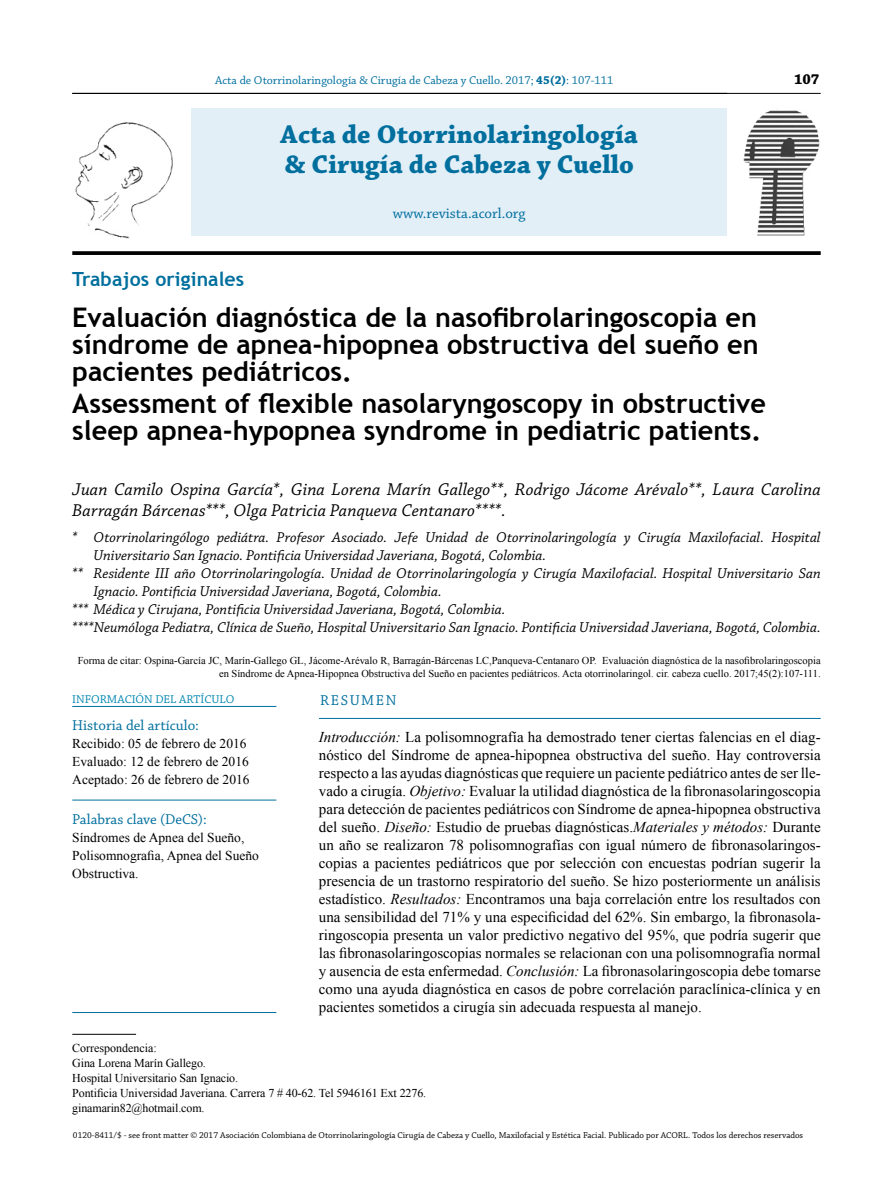
<style>
.page{position:relative;width:893px;height:1191px;background:#fff}
.page>*{position:absolute;margin:0;border:0;box-sizing:border-box;transform-origin:0 0}
.t1{font:700 27px/27px "Trebuchet MS";color:#000;text-align:justify}
.t2{font:700 27px/30px "Chaparral Pro";color:#006f9e}
.t3{font:700 19.5px "Trebuchet MS";letter-spacing:.005em;color:#006f9e}
.t4{font:italic 18px/21px "Chaparral Pro";letter-spacing:.005em;color:#000}
.t5{font:15px/18px "Times New Roman";color:#000;text-align:justify}
.t6{font:italic 15px "Chaparral Pro";color:#000}
.t7{font:15px "Chaparral Pro";color:#006f9e}
.t8{font:15px "Chaparral Pro";letter-spacing:.105em;color:#006f9e}
.t9{font:700 15px "Chaparral Pro";color:#000}
.t10{font:13.5px/18px "Times New Roman";color:#000}
.t11{font:12px/15px "Times New Roman";letter-spacing:-.01em;color:#000}
.t12{font:12px "Chaparral Pro";color:#006f9e}
.t13{font:12px "Chaparral Pro";color:#0087b1}
.t14{font:10.5px/12.9px "Times New Roman";color:#000;text-align:right}
.t15{font:9px "Chaparral Pro";color:#000}
.s1{font-weight:700}
.s2{font-weight:700;color:#fff}
.s3{color:#fff}
.s4{font-style:italic}
</style>
<div class="page">
<hr style="left:72px;top:93px;width:749px;height:1px;background:#000">
<hr style="left:319px;top:718px;width:502px;height:1px;background:#006f9e">
<div style="left:191px;top:108px;width:536px;height:128px;background:#e3eff7"></div>
<img style="left:743px;top:110px;width:77px;height:125px">
<svg style="left:72px;top:251px;width:749px;height:4px;background:#0f0f0f"></svg>
<hr style="left:72px;top:1034px;width:64px;height:1px;background:#000">
<hr style="left:72px;top:706px;width:204px;height:1px;background:#006f9e">
<hr style="left:72px;top:800px;width:204px;height:1px;background:#006f9e">
<hr style="left:72px;top:1012px;width:204px;height:1px;background:#006f9e">
<img style="left:75px;top:122px;width:98px;height:116px">
<p class="t12" style="left:215px;top:74px;width:464px">Acta de Otorrinolaringología &amp; Cirugía de Cabeza y Cuello. 2017; <span class="s1">45(2)</span>: 107-111<span class="s2">44(2)</span><span class="s3">: 92-99</span></p>
<p class="t9" style="left:794px;top:71px;width:27px">107</p>
<h1 class="t2" style="left:281px;top:121px;width:359px">Acta de Otorrinolaringología &amp; Cirugía de Cabeza y Cuello</h1>
<p class="t7" style="left:393px;top:205px;width:134px">www.revista.acorl.org</p>
<h2 class="t3" style="left:72px;top:266px;width:174px">Trabajos originales</h2>
<h1 class="t1" style="left:72px;top:304px;width:688px">Evaluación diagnóstica de la nasofibrolaringoscopia en síndrome de apnea-hipopnea obstructiva del sueño en pacientes pediátricos.</h1>
<h1 class="t1" style="left:72px;top:389px;width:695px">Assessment of flexible nasolaryngoscopy in obstructive sleep apnea-hypopnea syndrome in pediatric patients.</h1>
<p class="t4" style="left:72px;top:479px;width:750px">Juan Camilo Ospina García*, Gina Lorena Marín Gallego**, Rodrigo Jácome Arévalo**, Laura Carolina<br>Barragán Bárcenas***, Olga Patricia Panqueva Centanaro****.</p>
<p class="t6" style="left:72px;top:529px;width:750px">* Otorrinolaringólogo pediátra. Profesor Asociado. Jefe Unidad de Otorrinolaringología y Cirugía Maxilofacial. Hospital</p>
<p class="t6" style="left:94px;top:547px;width:454px">Universitario San Ignacio. Pontificia Universidad Javeriana, Bogotá, Colombia.</p>
<p class="t6" style="left:72px;top:565px;width:750px">** Residente III año Otorrinolaringología. Unidad de Otorrinolaringología y Cirugía Maxilofacial. Hospital Universitario San</p>
<p class="t6" style="left:94px;top:583px;width:350px">Ignacio. Pontificia Universidad Javeriana, Bogotá, Colombia.</p>
<p class="t6" style="left:72px;top:601px;width:435px">*** Médica y Cirujana, Pontificia Universidad Javeriana, Bogotá, Colombia.</p>
<p class="t6" style="left:72px;top:619px;width:750px">****Neumóloga Pediatra, Clínica de Sueño, Hospital Universitario San Ignacio. Pontificia Universidad Javeriana, Bogotá, Colombia.</p>
<p class="t14" style="left:78px;top:654px;width:744px">Forma de citar: Ospina-García JC, Marín-Gallego GL, Jácome-Arévalo R, Barragán-Bárcenas LC,Panqueva-Centanaro OP. Evaluación diagnóstica de la nasofibrolaringoscopia en Síndrome de Apnea-Hipopnea Obstructiva del Sueño en pacientes pediátricos. Acta otorrinolaringol. cir. cabeza cuello. 2017;45(2):107-111.</p>
<p class="t13" style="left:72px;top:693px;width:164px">INFORMACIÓN DEL ARTÍCULO</p>
<p class="t7" style="left:72px;top:717px;width:128px">Historia del artículo:</p>
<p class="t10" style="left:72px;top:734px;width:179px">Recibido: 05 de febrero de 2016<br>Evaluado: 12 de febrero de 2016<br>Aceptado: 26 de febrero de 2016</p>
<p class="t7" style="left:72px;top:810px;width:136px">Palabras clave (DeCS):</p>
<p class="t10" style="left:72px;top:828px;width:188px">Síndromes de Apnea del Sueño,<br>Polisomnografia, Apnea del Sueño<br>Obstructiva.</p>
<p class="t8" style="left:320px;top:692px;width:78px">RESUMEN</p>
<p class="t5" style="left:319px;top:727px;width:503px"><span class="s4">Introducción:</span> La polisomnografía ha demostrado tener ciertas falencias en el diag&shy;nóstico del Síndrome de apnea-hipopnea obstructiva del sueño. Hay controversia respecto a las ayudas diagnósticas que requiere un paciente pediátrico antes de ser lle&shy;vado a cirugía. <span class="s4">Objetivo:</span> Evaluar la utilidad diagnóstica de la fibronasolaringoscopia para detección de pacientes pediátricos con Síndrome de apnea-hipopnea obstructiva del sueño. <span class="s4">Diseño:</span> Estudio de pruebas diagnósticas.<span class="s4">Materiales y métodos:</span> Durante un año se realizaron 78 polisomnografías con igual número de fibronasolaringos&shy;copias a pacientes pediátricos que por selección con encuestas podrían sugerir la presencia de un trastorno respiratorio del sueño. Se hizo posteriormente un análisis estadístico. <span class="s4">Resultados:</span> Encontramos una baja correlación entre los resultados con una sensibilidad del 71% y una especificidad del 62%. Sin embargo, la fibronasola&shy;ringoscopia presenta un valor predictivo negativo del 95%, que podría sugerir que las fibronasolaringoscopias normales se relacionan con una polisomnografía normal y ausencia de esta enfermedad. <span class="s4">Conclusión:</span> La fibronasolaringoscopia debe tomarse como una ayuda diagnóstica en casos de pobre correlación paraclínica-clínica y en pacientes sometidos a cirugía sin adecuada respuesta al manejo.</p>
<p class="t11" style="left:72px;top:1039px;width:355px">Correspondencia:<br>Gina Lorena Marín Gallego.<br>Hospital Universitario San Ignacio.<br>Pontificia Universidad Javeriana. Carrera 7 # 40-62. Tel 5946161 Ext 2276. ginamarin82@hotmail.com.</p>
<p class="t15" style="left:73px;top:1130px;width:732px">0120-8411/$ - see front matter © 2017 Asociación Colombiana de Otorrinolaringología Cirugía de Cabeza y Cuello, Maxilofacial y Estética Facial. Publicado por ACORL. Todos los derechos reservados</p>
</div>
